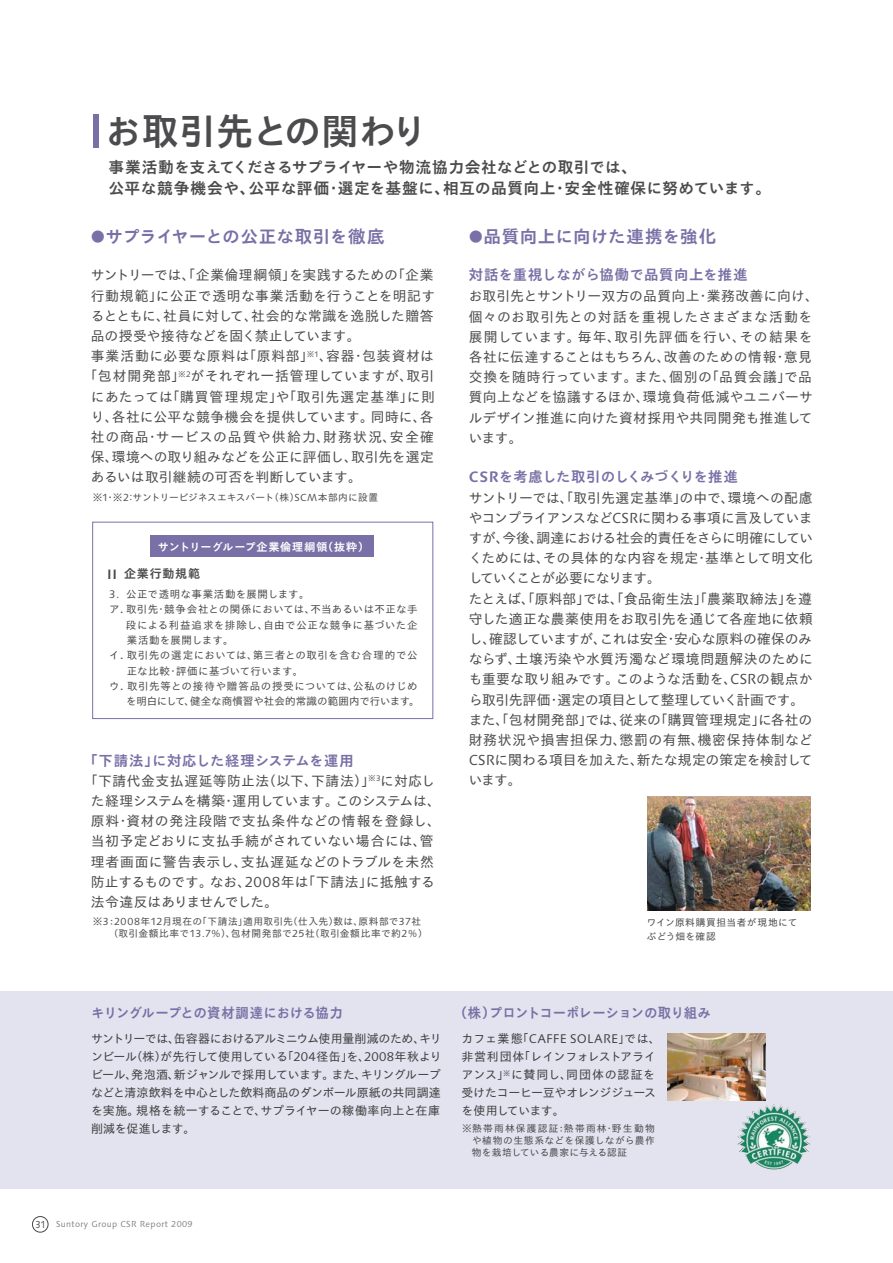
<style>
.page{position:relative;width:893px;height:1263px;background:#fff}
.page>*{position:absolute;margin:0;border:0;box-sizing:border-box;transform-origin:0 0}
.t1{font:37.05px "Suntory Gothic B 83 pv RKSJ H";color:#4c4c4e}
.t2{font:17.55px "Suntory Gothic B 83 pv RKSJ H";letter-spacing:-.015em;color:#7870a6}
.t3{font:17.55px "Suntory Gothic B 83 pv RKSJ H";letter-spacing:.01em;color:#7870a6}
.t4{font:15.75px/21px "Suntory Gothic B 83 pv RKSJ H";letter-spacing:.02em;color:#4c4c4e}
.t5{font:14.4px "Suntory Gothic B 83 pv RKSJ H";letter-spacing:.02em;color:#7870a6}
.t6{font:14.4px "Suntory Gothic B 83 pv RKSJ H";letter-spacing:-.005em;color:#7870a6}
.t7{font:13.95px "Suntory Gothic B 83 pv RKSJ H";letter-spacing:-.02em;color:#7870a6;scale:.96 1}
.t8{font:13.8px/20.2px "Suntory Gothic R 83 pv RKSJ H";letter-spacing:.01em;color:#4c4c4e}
.t9{font:13.8px "Suntory Gothic R 83 pv RKSJ H";letter-spacing:-.01em;color:#4c4c4e}
.t10{font:13.8px "Suntory Gothic R 83 pv RKSJ H";letter-spacing:-.025em;color:#4c4c4e}
.t11{font:13.8px "Suntory Gothic R 83 pv RKSJ H";letter-spacing:.05em;color:#4c4c4e}
.t12{font:13.8px "Suntory Gothic R 83 pv RKSJ H";letter-spacing:.065em;color:#4c4c4e}
.t13{font:13.8px "Suntory Gothic R 83 pv RKSJ H";letter-spacing:.075em;color:#4c4c4e}
.t14{font:12px/18px "Suntory Gothic R 83 pv RKSJ H";letter-spacing:-.02em;color:#404041}
.t15{font:12px "Suntory Gothic B 83 pv RKSJ H";letter-spacing:.075em;color:#4c4c4e}
.t16{font:11.1px "Suntory Gothic B 83 pv RKSJ H";letter-spacing:.03em;color:#fff}
.t17{font:10.5px/15.3px "Suntory Gothic R 83 pv RKSJ H";letter-spacing:.035em;color:#4c4c4e}
.t18{font:9.75px/12px "Suntory Gothic R 83 pv RKSJ H";letter-spacing:.035em;color:#4c4c4e}
.t19{font:9.75px "Suntory Gothic R 83 pv RKSJ H";letter-spacing:-.005em;color:#4c4c4e}
.t20{font:8.25px "SUNTORY Syntax";letter-spacing:.04em;color:#808285}
.s1{font-size:14.25px}
.s2{font-size:12.9px}
.s3{font-size:9.6px;color:#4c4c4e}
</style>
<div class="page">
<div style="left:0;top:991px;width:893px;height:197px;background:#e2e3ef"></div>
<div style="left:92px;top:522px;width:341px;height:197px;border:1px solid #7870a6"></div>
<div style="left:151px;top:536px;width:223px;height:21px;background:#7870a6"></div>
<img style="left:737px;top:1104px;width:73px;height:66px">
<div style="left:93px;top:114px;width:6px;height:34px;background:#7870a6"></div>
<img style="left:648px;top:796px;width:163px;height:114px">
<img style="left:667px;top:1033px;width:98px;height:67px">
<div style="left:32px;top:1216px;width:16px;height:16px;border:1px solid #484849;border-radius:50%"></div>
<p class="t1" style="left:104px;top:117px;width:325px">お取引先との関わり</p>
<p class="t4" style="left:108px;top:159px;width:664px">事業活動を支えてくださるサプライヤーや物流協力会社などとの取引では、<br>公平な競争機会や、公平な評価･選定を基盤に、相互の品質向上・安全性確保に努めています。</p>
<p class="t2" style="left:91px;top:230px;width:295px"><span class="s1">●</span>サプライヤーとの公正な取引を徹底</p>
<p class="t3" style="left:469px;top:230px;width:249px"><span class="s1">●</span>品質向上に向けた連携を強化</p>
<p class="t9" style="left:91px;top:270px;width:344px">サントリーでは、「企業倫理綱領」を実践するための「企業</p>
<p class="t8" style="left:91px;top:287px;width:346px">行動規範」に公正で透明な事業活動を行うことを明記す</p>
<p class="t8" style="left:91px;top:307px;width:344px">るとともに、社員に対して、社会的な常識を逸脱した贈答</p>
<p class="t10" style="left:91px;top:331px;width:271px">品の授受や接待などを固く禁止しています。</p>
<p class="t11" style="left:91px;top:351px;width:345px">事業活動に必要な原料は「原料部」<sup>※1</sup>、容器・包装資材は</p>
<p class="t8" style="left:84px;top:368px;width:352px">「包材開発部」<sup>※2</sup>がそれぞれ一括管理していますが、取引</p>
<p class="t12" style="left:91px;top:391px;width:345px">にあたっては「購買管理規定」や「取引先選定基準」に則</p>
<p class="t8" style="left:91px;top:408px;width:344px">り、各社に公平な競争機会を提供しています。同時に、各</p>
<p class="t13" style="left:91px;top:432px;width:344px">社の商品・サービスの品質や供給力、財務状況、安全確</p>
<p class="t9" style="left:91px;top:452px;width:345px">保、環境への取り組みなどを公正に評価し、取引先を選定</p>
<p class="t10" style="left:91px;top:472px;width:273px">あるいは取引継続の可否を判断しています。</p>
<p class="t19" style="left:93px;top:493px;width:287px">※1･※2:サントリービジネスエキスパート（株）SCM本部内に設置</p>
<p class="t16" style="left:158px;top:543px;width:213px">サントリーグループ企業倫理綱領（抜粋）</p>
<p class="t17" style="left:109px;top:588px;width:312px">3. 公正で透明な事業活動を展開します。<br>ア．取引先・競争会社との関係においては、不当あるいは不正な手　段による利益追求を排除し、自由で公正な競争に基づいた企　　業活動を展開します。<br>イ．取引先の選定においては、第三者との取引を含む合理的で公　　正な比較・評価に基づいて行います。<br>ウ．取引先等との接待や贈答品の授受については、公私のけじめ　　を明白にして、健全な商慣習や社会的常識の範囲内で行います。</p>
<p class="t15" style="left:107px;top:569px;width:94px"><span class="s2">II</span> 企業行動規範</p>
<p class="t5" style="left:83px;top:755px;width:272px">「下請法」に対応した経理システムを運用</p>
<p class="t8" style="left:91px;top:772px;width:351px;text-indent:-7px">「下請代金支払遅延等防止法（以下、下請法）」<sup>※3</sup>に対応した経理システムを構築・運用しています。このシステムは、原料・資材の発注段階で支払条件などの情報を登録し、当初予定どおりに支払手続がされていない場合には、管理者画面に警告表示し、支払遅延などのトラブルを未然防止するものです。なお、2008年は「下請法」に抵触する法令違反はありませんでした。</p>
<p class="t18" style="left:93px;top:916px;width:336px">※3：2008年12月現在の「下請法」適用取引先（仕入先）数は、原料部で37社　　（取引金額比率で13.7%）、包材開発部で25社（取引金額比率で約2％）</p>
<p class="t5" style="left:469px;top:270px;width:281px">対話を重視しながら協働で品質向上を推進</p>
<p class="t8" style="left:469px;top:288px;width:352px">お取引先とサントリー双方の品質向上・業務改善に向け、個々のお取引先との対話を重視したさまざまな活動を展開しています。毎年、取引先評価を行い、その結果を各社に伝達することはもちろん、改善のための情報・意見交換を随時行っています。また、個別の「品質会議」で品質向上などを協議するほか、環境負荷低減やユニバーサルデザイン推進に向けた資材採用や共同開発も推進しています。</p>
<p class="t6" style="left:469px;top:471px;width:271px">CSRを考慮した取引のしくみづくりを推進</p>
<p class="t8" style="left:469px;top:489px;width:346px">サントリーでは、「取引先選定基準」の中で、環境への配慮やコンプライアンスなどCSRに関わる事項に言及していますが、今後、調達における社会的責任をさらに明確にしていくためには、その具体的な内容を規定・基準として明文化していくことが必要になります。<br>たとえば、「原料部」では、「食品衛生法」「農薬取締法」を遵守した適正な農薬使用をお取引先を通じて各産地に依頼し、確認していますが、これは安全・安心な原料の確保のみならず、土壌汚染や水質汚濁など環境問題解決のためにも重要な取り組みです。このような活動を、CSRの観点から取引先評価・選定の項目として整理していく計画です。また、「包材開発部」では、従来の「購買管理規定」に各社の財務状況や損害担保力、懲罰の有無、機密保持体制など<br>CSRに関わる項目を加えた、新たな規定の策定を検討しています。</p>
<p class="t18" style="left:647px;top:917px;width:152px;line-height:13.8px">ワイン原料購買担当者が現地にてぶどう畑を確認</p>
<p class="t7" style="left:91px;top:1007px;width:263px">キリングループとの資材調達における協力</p>
<p class="t14" style="left:91px;top:1031px;width:352px">サントリーでは、缶容器におけるアルミニウム使用量削減のため、キリンビール（株）が先行して使用している「204径缶」を、2008年秋よりビール、発泡酒、新ジャンルで採用しています。また、キリングループなどと清涼飲料を中心とした飲料商品のダンボール原紙の共同調達を実施。規格を統一することで、サプライヤーの稼働率向上と在庫削減を促進します。</p>
<p class="t7" style="left:454px;top:1007px;width:269px">（株）プロントコーポレーションの取り組み</p>
<p class="t14" style="left:461px;top:1031px;width:201px">カフェ業態「CAFFE SOLARE」では、非営利団体「レインフォレストアライアンス」<sup>※</sup>に賛同し、同団体の認証を受けたコーヒー豆やオレンジジュースを使用しています。</p>
<p class="t18" style="left:462px;top:1124px;width:194px;text-align:justify">※熱帯雨林保護認証：熱帯雨林・野生動物　や植物の生態系などを保護しながら農作　物を栽培している農家に与える認証</p>
<p class="t20" style="left:36px;top:1219px;width:159px"><span class="s3">31</span> Suntory Group CSR Report 2009</p>
</div>
